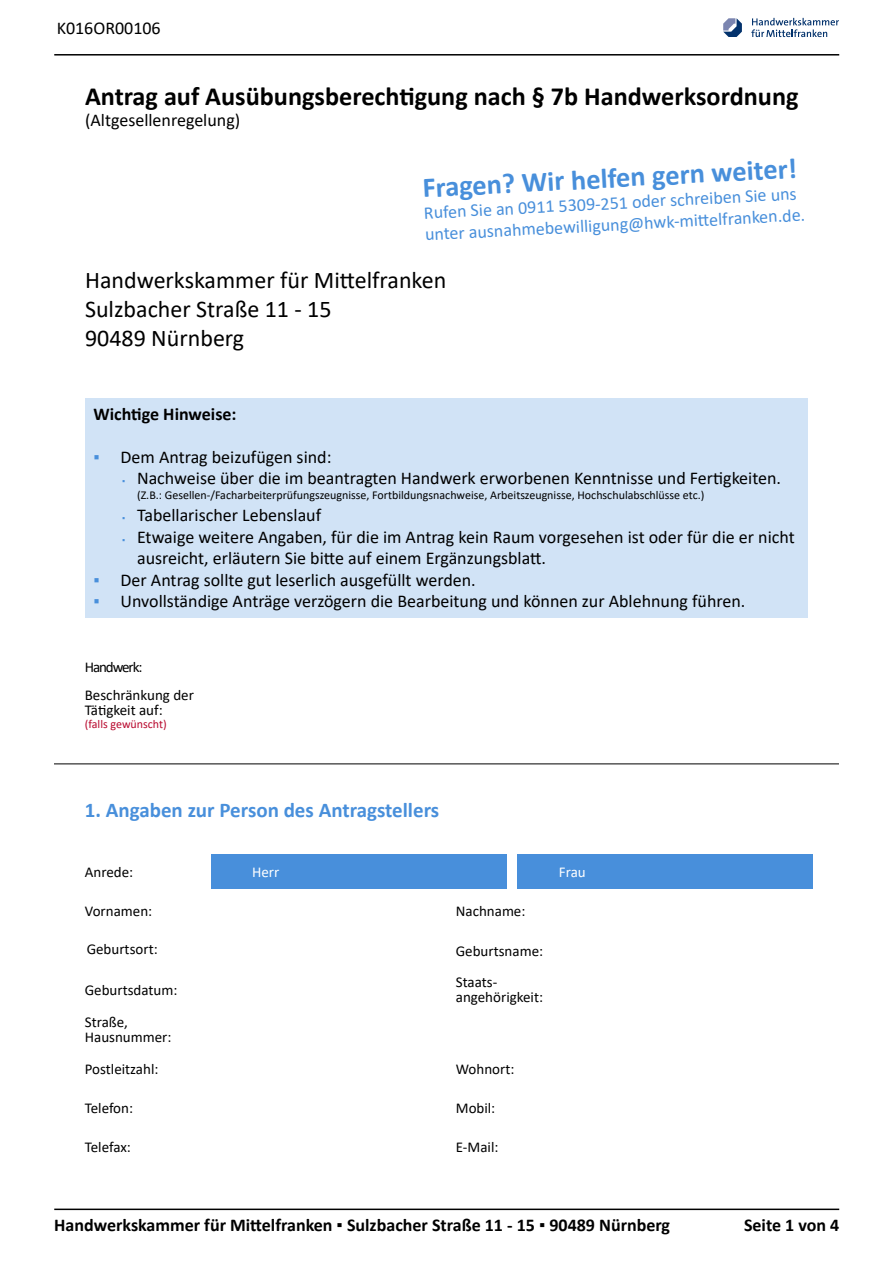
<style>
.page{position:relative;width:893px;height:1263px;background:#fff}
.page>*{position:absolute;margin:0;border:0;box-sizing:border-box;transform-origin:0 0}
.t1{font:700 28.5px "Calibri";color:#488fdb}
.t2{font:700 26.25px "Calibri";color:#000}
.t3{font:24px "Calibri";color:#000}
.t4{font:700 21px "Calibri";color:#488fdb}
.t5{font:18px/21.6px "Calibri";color:#000}
.t6{font:700 18px "Calibri";color:#000}
.t7{font:18px "Calibri";color:#488fdb}
.t8{font:15px/15px "Calibri";color:#000}
.t9{font:15px "Calibri";letter-spacing:-.075em;color:#000}
.t10{font:15px "Calibri";color:#fff}
.t11{font:12px "Calibri";color:#000}
.t12{font:12px "Calibri";color:#b8092e}
.s1{color:#488fdb}
.s2{font-size:9px;color:#488fdb}
</style>
<div class="page">
<hr style="left:54px;top:54px;width:785px;height:2px;background:#000">
<hr style="left:54px;top:1208px;width:785px;height:2px;background:#000">
<svg style="left:723px;top:18px;width:116px;height:19px"></svg>
<div style="left:212px;top:854px;width:295px;height:34px;background:#488fdb"></div>
<div style="left:517px;top:854px;width:295px;height:34px;background:#488fdb"></div>
<div style="left:85px;top:398px;width:723px;height:219px;background:#d1e3f6"></div>
<hr style="left:54px;top:763px;width:785px;height:1px;background:#000">
<p class="t5" style="left:57px;top:17px;width:106px">K016OR00106</p>
<p class="t2" style="left:85px;top:77px;width:715px">Antrag auf Ausübungsberechtigung nach § 7b Handwerksordnung</p>
<p class="t5" style="left:85px;top:109px;width:157px">(Altgesellenregelung)</p>
<p class="t1" style="left:422px;top:168px;width:376px;rotate:-3deg">Fragen? Wir helfen gern weiter!</p>
<p class="t7" style="left:423px;top:200px;width:375px;rotate:-3deg">Rufen Sie an 0911 5309-251 oder schreiben Sie uns</p>
<p class="t7" style="left:424px;top:222px;width:382px;rotate:-3deg">unter ausnahmebewilligung@hwk-mitt elfranken.de.</p>
<p class="t3" style="left:85px;top:264px;width:363px">Handwerkskammer für Mittelfranken</p>
<p class="t3" style="left:85px;top:292px;width:248px">Sulzbacher Straße 11 - 15</p>
<p class="t3" style="left:85px;top:321px;width:161px">90489 Nürnberg</p>
<p class="t6" style="left:94px;top:401px;width:145px">Wichtige Hinweise:</p>
<p class="t5" style="left:94px;top:446px;width:239px"><span class="s1">▪</span> Dem Antrag beizufügen sind:</p>
<p class="t5" style="left:122px;top:467px;width:661px"><span class="s2">▪</span> Nachweise über die im beantragten Handwerk erworbenen Kenntnisse und Fertigkeiten.</p>
<p class="t11" style="left:137px;top:487px;width:569px">(Z.B.: Gesellen-/Facharbeiterprüfungszeugnisse, Fortbildungsnachweise, Arbeitszeugnisse, Hochschulabschlüsse etc.)</p>
<p class="t5" style="left:122px;top:504px;width:201px"><span class="s2">▪</span> Tabellarischer Lebenslauf</p>
<p class="t5" style="left:137px;top:525px;width:659px;text-indent:-15px"><span class="s2">▪</span> Etwaige weitere Angaben, für die im Antrag kein Raum vorgesehen ist oder für die er nicht ausreicht, erläutern Sie bitte auf einem Ergänzungsblatt.</p>
<p class="t5" style="left:94px;top:569px;width:384px"><span class="s1">▪</span> Der Antrag sollte gut leserlich ausgefüllt werden.</p>
<p class="t5" style="left:94px;top:590px;width:653px"><span class="s1">▪</span> Unvollständige Anträge verzögern die Bearbeitung und können zur Ablehnung führen.</p>
<p class="t9" style="left:85px;top:657px;width:59px">Handwerk:</p>
<p class="t8" style="left:85px;top:687px;width:111px">Beschränkung der<br>Tätigkeit auf:</p>
<p class="t12" style="left:85px;top:716px;width:83px">(falls gewünscht)</p>
<p class="t4" style="left:85px;top:795px;width:356px">1. Angaben zur Person des Antragstellers</p>
<p class="t8" style="left:85px;top:864px;width:50px">Anrede:</p>
<p class="t8" style="left:85px;top:903px;width:69px">Vornamen:</p>
<p class="t8" style="left:456px;top:903px;width:71px">Nachname:</p>
<p class="t8" style="left:456px;top:943px;width:89px">Geburtsname:</p>
<p class="t8" style="left:85px;top:982px;width:94px">Geburtsdatum:</p>
<p class="t8" style="left:456px;top:974px;width:89px">Staats&shy;angehörigkeit:</p>
<p class="t8" style="left:85px;top:1014px;width:88px">Straße,<br>Hausnummer:</p>
<p class="t8" style="left:85px;top:1061px;width:75px">Postleitzahl:</p>
<p class="t8" style="left:456px;top:1061px;width:60px">Wohnort:</p>
<p class="t8" style="left:85px;top:1100px;width:50px">Telefon:</p>
<p class="t8" style="left:456px;top:1100px;width:41px">Mobil:</p>
<p class="t8" style="left:85px;top:1139px;width:48px">Telefax:</p>
<p class="t8" style="left:456px;top:1139px;width:44px">E-Mail:</p>
<p class="t10" style="left:252px;top:861px;width:29px">Herr</p>
<p class="t10" style="left:559px;top:861px;width:28px">Frau</p>
<p class="t8" style="left:87px;top:941px;width:72px">Geburtsort:</p>
<p class="t6" style="left:54px;top:1212px;width:617px">Handwerkskammer für Mittelfranken ▪ Sulzbacher Straße 11 - 15 ▪ 90489 Nürnberg</p>
<p class="t6" style="left:744px;top:1212px;width:97px">Seite 1 von 4</p>
</div>
